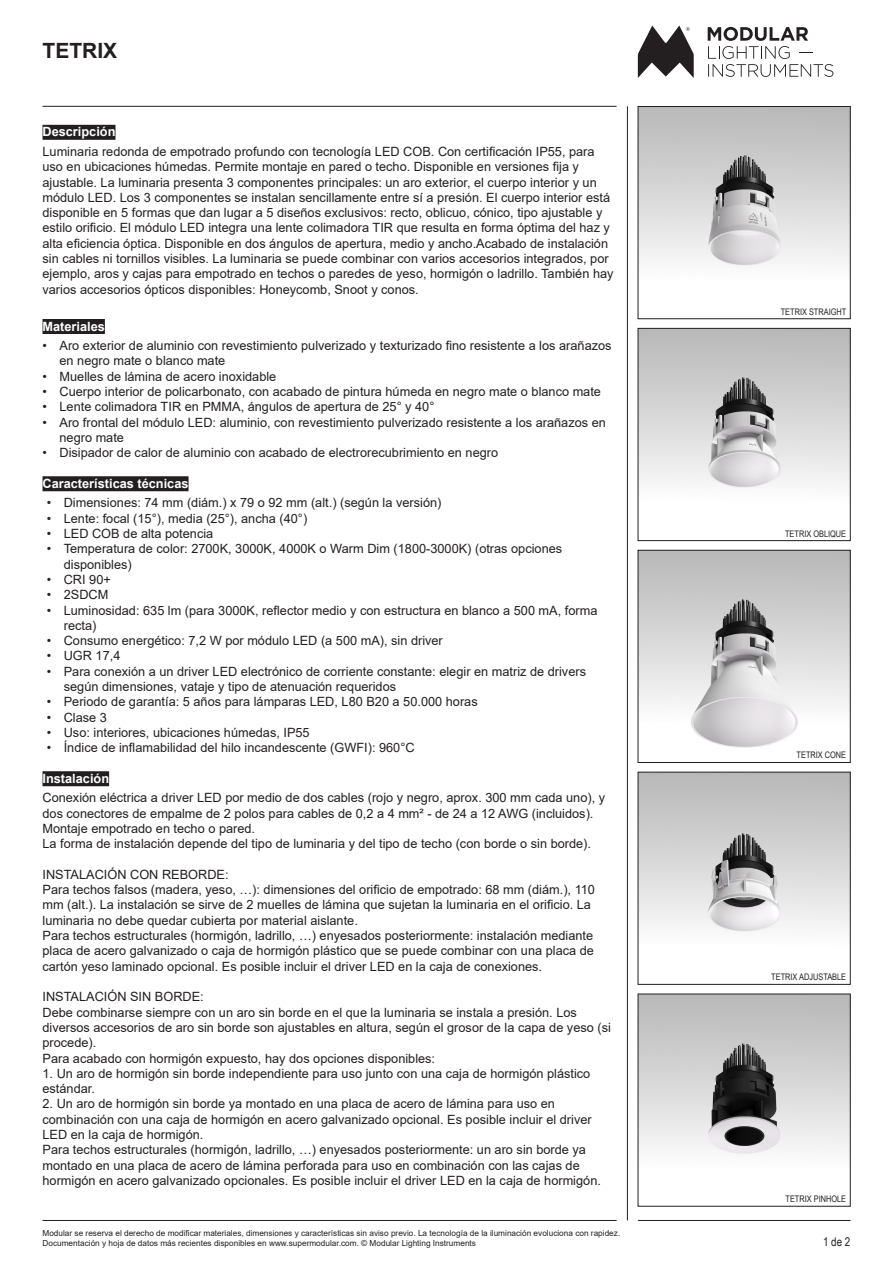
<style>
.page{position:relative;width:893px;height:1263px;background:#fff}
.page>*{position:absolute;margin:0;border:0;box-sizing:border-box;transform-origin:0 0}
.t1{font:700 21px "Arial";color:#231f20}
.t2{font:12.75px/15.3px "Arial";color:#231f20}
.t3{font:700 12.75px "Arial";color:#fff}
.t4{font:12px "Arial Narrow";color:#231f20}
.t5{font:9px "Arial Narrow";color:#231f20}
.t6{font:8.25px/9.9px "Arial";color:#231f20}
</style>
<div class="page">
<div style="left:43px;top:125px;width:73px;height:15px;background:#231f20"></div>
<div style="left:43px;top:319px;width:62px;height:15px;background:#231f20"></div>
<div style="left:43px;top:476px;width:146px;height:15px;background:#231f20"></div>
<div style="left:43px;top:771px;width:66px;height:15px;background:#231f20"></div>
<hr style="left:43px;top:106px;width:574px;height:1px;background:#231f20">
<hr style="left:627px;top:106px;width:1px;height:1114px;background:#231f20">
<hr style="left:638px;top:1220px;width:212px;height:1px;background:#231f20">
<hr style="left:43px;top:1220px;width:574px;height:1px;background:#231f20">
<svg style="left:708px;top:27px;width:125px;height:50px"></svg>
<svg style="left:638px;top:26px;width:56px;height:52px"></svg>
<img style="left:640px;top:330px;width:208px;height:158px">
<div style="left:638px;top:328px;width:212px;height:213px;border:1px solid #231f20"></div>
<img style="left:640px;top:108px;width:208px;height:158px">
<div style="left:638px;top:106px;width:212px;height:213px;border:1px solid #231f20"></div>
<img style="left:640px;top:552px;width:208px;height:196px">
<div style="left:638px;top:550px;width:212px;height:213px;border:1px solid #231f20"></div>
<img style="left:640px;top:774px;width:208px;height:158px">
<img style="left:640px;top:996px;width:208px;height:158px">
<h1 class="t1" style="left:43px;top:36px;width:76px">TETRIX</h1>
<p class="t3" style="left:43px;top:123px;width:74px">Descripción</p>
<p class="t2" style="left:43px;top:144px;width:572px">Luminaria redonda de empotrado profundo con tecnología LED COB. Con certificación IP55, para uso en ubicaciones húmedas. Permite montaje en pared o techo. Disponible en versiones fija y ajustable. La luminaria presenta 3 componentes principales: un aro exterior, el cuerpo interior y un módulo LED. Los 3 componentes se instalan sencillamente entre sí a presión. El cuerpo interior está disponible en 5 formas que dan lugar a 5 diseños exclusivos: recto, oblicuo, cónico, tipo ajustable y estilo orificio. El módulo LED integra una lente colimadora TIR que resulta en forma óptima del haz y alta eficiencia óptica. Disponible en dos ángulos de apertura, medio y ancho.Acabado de instalación sin cables ni tornillos visibles. La luminaria se puede combinar con varios accesorios integrados, por ejemplo, aros y cajas para empotrado en techos o paredes de yeso, hormigón o ladrillo. También hay varios accesorios ópticos disponibles: Honeycomb, Snoot y conos.</p>
<p class="t3" style="left:43px;top:317px;width:64px">Materiales</p>
<p class="t2" style="left:60px;top:338px;width:554px;text-indent:-17px">• Aro exterior de aluminio con revestimiento pulverizado y texturizado fino resistente a los arañazos en negro mate o blanco mate</p>
<p class="t2" style="left:43px;top:368px;width:235px">• Muelles de lámina de acero inoxidable</p>
<p class="t2" style="left:43px;top:384px;width:560px">• Cuerpo interior de policarbonato, con acabado de pintura húmeda en negro mate o blanco mate</p>
<p class="t2" style="left:43px;top:399px;width:393px">• Lente colimadora TIR en PMMA, ángulos de apertura de 25° y 40°</p>
<p class="t2" style="left:60px;top:414px;width:548px;text-indent:-17px">• Aro frontal del módulo LED: aluminio, con revestimiento pulverizado resistente a los arañazos en negro mate</p>
<p class="t2" style="left:43px;top:445px;width:457px">• Disipador de calor de aluminio con acabado de electrorecubrimiento en negro</p>
<p class="t3" style="left:43px;top:474px;width:147px">Características técnicas</p>
<p class="t2" style="left:47px;top:495px;width:396px">• Dimensiones: 74 mm (diám.) x 79 o 92 mm (alt.) (según la versión)</p>
<p class="t2" style="left:47px;top:510px;width:262px">• Lente: focal (15°), media (25°), ancha (40°)</p>
<p class="t2" style="left:47px;top:526px;width:168px">• LED COB de alta potencia</p>
<p class="t2" style="left:64px;top:541px;width:500px;text-indent:-17px">• Temperatura de color: 2700K, 3000K, 4000K o Warm Dim (1800-3000K) (otras opciones disponibles)</p>
<p class="t2" style="left:47px;top:572px;width:66px">• CRI 90+</p>
<p class="t2" style="left:47px;top:587px;width:63px">• 2SDCM</p>
<p class="t2" style="left:64px;top:602px;width:535px;text-indent:-17px">• Luminosidad: 635 lm (para 3000K, reflector medio y con estructura en blanco a 500 mA, forma recta)</p>
<p class="t2" style="left:47px;top:633px;width:398px">• Consumo energético: 7,2 W por módulo LED (a 500 mA), sin driver</p>
<p class="t2" style="left:47px;top:648px;width:75px">• UGR 17,4</p>
<p class="t2" style="left:64px;top:663px;width:524px;text-indent:-17px">• Para conexión a un driver LED electrónico de corriente constante: elegir en matriz de drivers según dimensiones, vataje y tipo de atenuación requeridos</p>
<p class="t2" style="left:47px;top:694px;width:432px">• Periodo de garantía: 5 años para lámparas LED, L80 B20 a 50.000 horas</p>
<p class="t2" style="left:47px;top:709px;width:62px">• Clase 3</p>
<p class="t2" style="left:47px;top:725px;width:264px">• Uso: interiores, ubicaciones húmedas, IP55</p>
<p class="t2" style="left:47px;top:740px;width:369px">• Índice de inflamabilidad del hilo incandescente (GWFI): 960°C</p>
<p class="t3" style="left:43px;top:769px;width:68px">Instalación</p>
<p class="t2" style="left:43px;top:790px;width:564px">Conexión eléctrica a driver LED por medio de dos cables (rojo y negro, aprox. 300 mm cada uno), y dos conectores de empalme de 2 polos para cables de 0,2 a 4 mm² - de 24 a 12 AWG (incluidos).<br>Montaje empotrado en techo o pared.<br>La forma de instalación depende del tipo de luminaria y del tipo de techo (con borde o sin borde).</p>
<p class="t2" style="left:43px;top:867px;width:554px">INSTALACIÓN CON REBORDE:<br>Para techos falsos (madera, yeso, …): dimensiones del orificio de empotrado: 68 mm (diám.), 110 mm (alt.). La instalación se sirve de 2 muelles de lámina que sujetan la luminaria en el orificio. La luminaria no debe quedar cubierta por material aislante.<br>Para techos estructurales (hormigón, ladrillo, …) enyesados posteriormente: instalación mediante placa de acero galvanizado o caja de hormigón plástico que se puede combinar con una placa de cartón yeso laminado opcional. Es posible incluir el driver LED en la caja de conexiones.</p>
<p class="t2" style="left:43px;top:989px;width:570px">INSTALACIÓN SIN BORDE:<br>Debe combinarse siempre con un aro sin borde en el que la luminaria se instala a presión. Los diversos accesorios de aro sin borde son ajustables en altura, según el grosor de la capa de yeso (si procede).<br>Para acabado con hormigón expuesto, hay dos opciones disponibles:</p>
<p class="t2" style="left:43px;top:1065px;width:549px">1. Un aro de hormigón sin borde independiente para uso junto con una caja de hormigón plástico estándar.</p>
<p class="t2" style="left:43px;top:1096px;width:560px">2. Un aro de hormigón sin borde ya montado en una placa de acero de lámina para uso en combinación con una caja de hormigón en acero galvanizado opcional. Es posible incluir el driver LED en la caja de hormigón.<br>Para techos estructurales (hormigón, ladrillo, …) enyesados posteriormente: un aro sin borde ya montado en una placa de acero de lámina perforada para uso en combinación con las cajas de hormigón en acero galvanizado opcionales. Es posible incluir el driver LED en la caja de hormigón.</p>
<p class="t5" style="left:781px;top:305px;width:67px">TETRIX STRAIGHT</p>
<p class="t5" style="left:785px;top:527px;width:63px">TETRIX OBLIQUE</p>
<p class="t5" style="left:797px;top:749px;width:51px">TETRIX CONE</p>
<p class="t5" style="left:771px;top:970px;width:76px">TETRIX ADJUSTABLE</p>
<p class="t5" style="left:785px;top:1192px;width:62px">TETRIX PINHOLE</p>
<p class="t6" style="left:43px;top:1228px;width:579px">Modular se reserva el derecho de modificar materiales, dimensiones y características sin aviso previo. La tecnología de la iluminación evoluciona con rapidez.<br>Documentación y hoja de datos más recientes disponibles en www.supermodular.com. © Modular Lighting Instruments</p>
<p class="t4" style="left:823px;top:1233px;width:29px">1 de 2</p>
</div>
